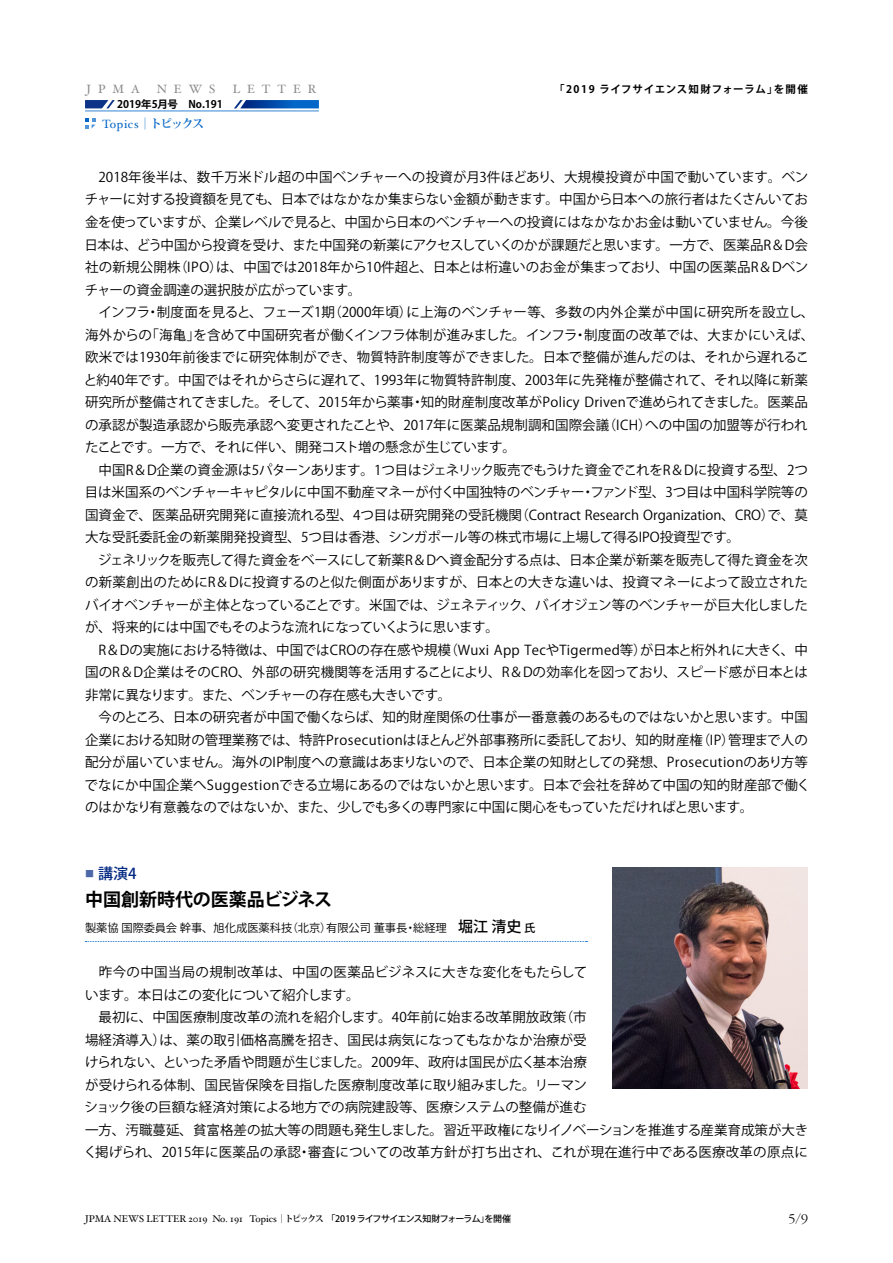
<style>
.page{position:relative;width:893px;height:1263px;background:#fff}
.page>*{position:absolute;margin:0;border:0;box-sizing:border-box;transform-origin:0 0}
.t1{font:700 18px "Koz Go Pr 6 N";color:#000}
.t2{font:500 15px "Koz Go Pr 6 N";color:#002782}
.t3{font:300 13.8px "Garamond";color:#000}
.t4{font:13.5px/22.5px "Koz Go Pr 6 N";color:#000}
.t5{font:12px "Hoefler Text";letter-spacing:.58em;color:#898989}
.t6{font:12px "Hoefler Text";letter-spacing:.05em;color:#0266c8}
.t7{font:11.25px "Koz Go Pr 6 N";color:#000}
.t8{font:700 10.5px "Koz Go Pr 6 N";letter-spacing:.08em;color:#000}
.t9{font:700 10.5px "Koz Go Pr 6 N";color:#000}
.t10{font:9.75px "Hoefler Text";color:#000}
.s1{font-family:"Koz Min Pr 6 N";font-weight:700}
.s2{font-size:9px;color:#4d68a8}
.s3{font-weight:500;font-size:15px}
.s4{font-weight:500}
.s5{font-family:"Koz Min Pro";font-size:9px}
.s6{font-family:"Koz Min Pro";font-weight:700;font-size:9px}
.s7{font-family:"Koz Go Pr 6 N";font-weight:500;font-size:9px}
</style>
<div class="page">
<svg style="left:85px;top:100px;width:30px;height:8px"></svg>
<svg style="left:234px;top:100px;width:85px;height:8px"></svg>
<hr style="left:85px;top:111px;width:234px;height:1px;background:#3585d3">
<svg style="left:85px;top:941px;width:502px;height:1px"></svg>
<img style="left:612px;top:867px;width:196px;height:221px">
<svg style="left:85px;top:118px;width:11px;height:10px"></svg>
<p class="t5" style="left:87px;top:82px;width:55px">JPMA</p>
<p class="t5" style="left:157px;top:82px;width:60px">NEWS</p>
<p class="t5" style="left:233px;top:82px;width:85px">LETTER</p>
<p class="t9" style="left:117px;top:99px;width:107px">2019年5月号　No.191</p>
<p class="t6" style="left:102px;top:116px;width:104px">Topics<span class="s1">｜トピックス</span></p>
<p class="t8" style="left:554px;top:84px;width:255px">「2019 ライフサイエンス知財フォーラム」を開催</p>
<p class="t4" style="left:84px;top:166px;width:732px">　2018年後半は、数千万米ドル超の中国ベンチャーへの投資が月3件ほどあり、大規模投資が中国で動いています。ベンチャーに対する投資額を見ても、日本ではなかなか集まらない金額が動きます。中国から日本への旅行者はたくさんいてお金を使っていますが、企業レベルで見ると、中国から日本のベンチャーへの投資にはなかなかお金は動いていません。今後日本は、どう中国から投資を受け、また中国発の新薬にアクセスしていくのかが課題だと思います。一方で、医薬品R＆D会社の新規公開株（IPO）は、中国では2018年から10件超と、日本とは桁違いのお金が集まっており、中国の医薬品R＆Dベンチャーの資金調達の選択肢が広がっています。<br>　インフラ・制度面を見ると、フェーズ1期（2000年頃）に上海のベンチャー等、多数の内外企業が中国に研究所を設立し、海外からの「海亀」を含めて中国研究者が働くインフラ体制が進みました。インフラ・制度面の改革では、大まかにいえば、欧米では1930年前後までに研究体制ができ、物質特許制度等ができました。日本で整備が進んだのは、それから遅れること約40年です。中国ではそれからさらに遅れて、1993年に物質特許制度、2003年に先発権が整備されて、それ以降に新薬研究所が整備されてきました。そして、2015年から薬事・知的財産制度改革がPolicy Drivenで進められてきました。医薬品の承認が製造承認から販売承認へ変更されたことや、2017年に医薬品規制調和国際会議（ICH）への中国の加盟等が行われたことです。一方で、それに伴い、開発コスト増の懸念が生じています。<br>　中国R＆D企業の資金源は5パターンあります。1つ目はジェネリック販売でもうけた資金でこれをR＆Dに投資する型、2つ目は米国系のベンチャーキャピタルに中国不動産マネーが付く中国独特のベンチャー・ファンド型、3つ目は中国科学院等の国資金で、医薬品研究開発に直接流れる型、4つ目は研究開発の受託機関（Contract Research Organization、CRO）で、莫大な受託委託金の新薬開発投資型、5つ目は香港、シンガポール等の株式市場に上場して得るIPO投資型です。<br>　ジェネリックを販売して得た資金をベースにして新薬R＆Dへ資金配分する点は、日本企業が新薬を販売して得た資金を次の新薬創出のためにR＆Dに投資するのと似た側面がありますが、日本との大きな違いは、投資マネーによって設立されたバイオベンチャーが主体となっていることです。米国では、ジェネティック、バイオジェン等のベンチャーが巨大化しましたが、将来的には中国でもそのような流れになっていくように思います。<br>　R＆Dの実施における特徴は、中国ではCROの存在感や規模（Wuxi App TecやTigermed等）が日本と桁外れに大きく、中国のR＆D企業はそのCRO、外部の研究機関等を活用することにより、R＆Dの効率化を図っており、スピード感が日本とは非常に異なります。また、ベンチャーの存在感も大きいです。<br>　今のところ、日本の研究者が中国で働くならば、知的財産関係の仕事が一番意義のあるものではないかと思います。中国企業における知財の管理業務では、特許Prosecutionはほとんど外部事務所に委託しており、知的財産権（IP）管理まで人の配分が届いていません。海外のIP制度への意識はあまりないので、日本企業の知財としての発想、Prosecutionのあり方等でなにか中国企業へSuggestionできる立場にあるのではないかと思います。日本で会社を辞めて中国の知的財産部で働くのはかなり有意義なのではないか、また、少しでも多くの専門家に中国に関心をもっていただければと思います。</p>
<p class="t2" style="left:85px;top:865px;width:53px"><span class="s2">■</span> 講演4</p>
<h1 class="t1" style="left:85px;top:889px;width:249px">中国創新時代の医薬品ビジネス</h1>
<p class="t7" style="left:85px;top:921px;width:452px">製薬協 国際委員会 幹事、旭化成医薬科技（北京）有限公司 董事長・総経理　<span class="s3">堀江 清史</span><span class="s4">氏</span></p>
<p class="t4" style="left:84px;top:961px;width:726px">　昨今の中国当局の規制改革は、中国の医薬品ビジネスに大きな変化をもたらして<br>います。本日はこの変化について紹介します。<br>　最初に、中国医療制度改革の流れを紹介します。40年前に始まる改革開放政策（市<br>場経済導入）は、薬の取引価格高騰を招き、国民は病気になってもなかなか治療が受<br>けられない、といった矛盾や問題が生じました。2009年、政府は国民が広く基本治療<br>が受けられる体制、国民皆保険を目指した医療制度改革に取り組みました。リーマン<br>ショック後の巨額な経済対策による地方での病院建設等、医療システムの整備が進む<br>一方、汚職蔓延、貧富格差の拡大等の問題も発生しました。習近平政権になりイノベーションを推進する産業育成策が大きく掲げられ、2015年に医薬品の承認・審査についての改革方針が打ち出され、これが現在進行中である医療改革の原点に</p>
<p class="t10" style="left:85px;top:1213px;width:428px">JPMA NEWS LETTER 2019 No. 191 Topics<span class="s5">｜</span><span class="s6">トピックス</span> <span class="s7">「2019 ライフサイエンス知財フォーラム」を開催</span></p>
<p class="t3" style="left:789px;top:1211px;width:21px">5/9</p>
</div>
